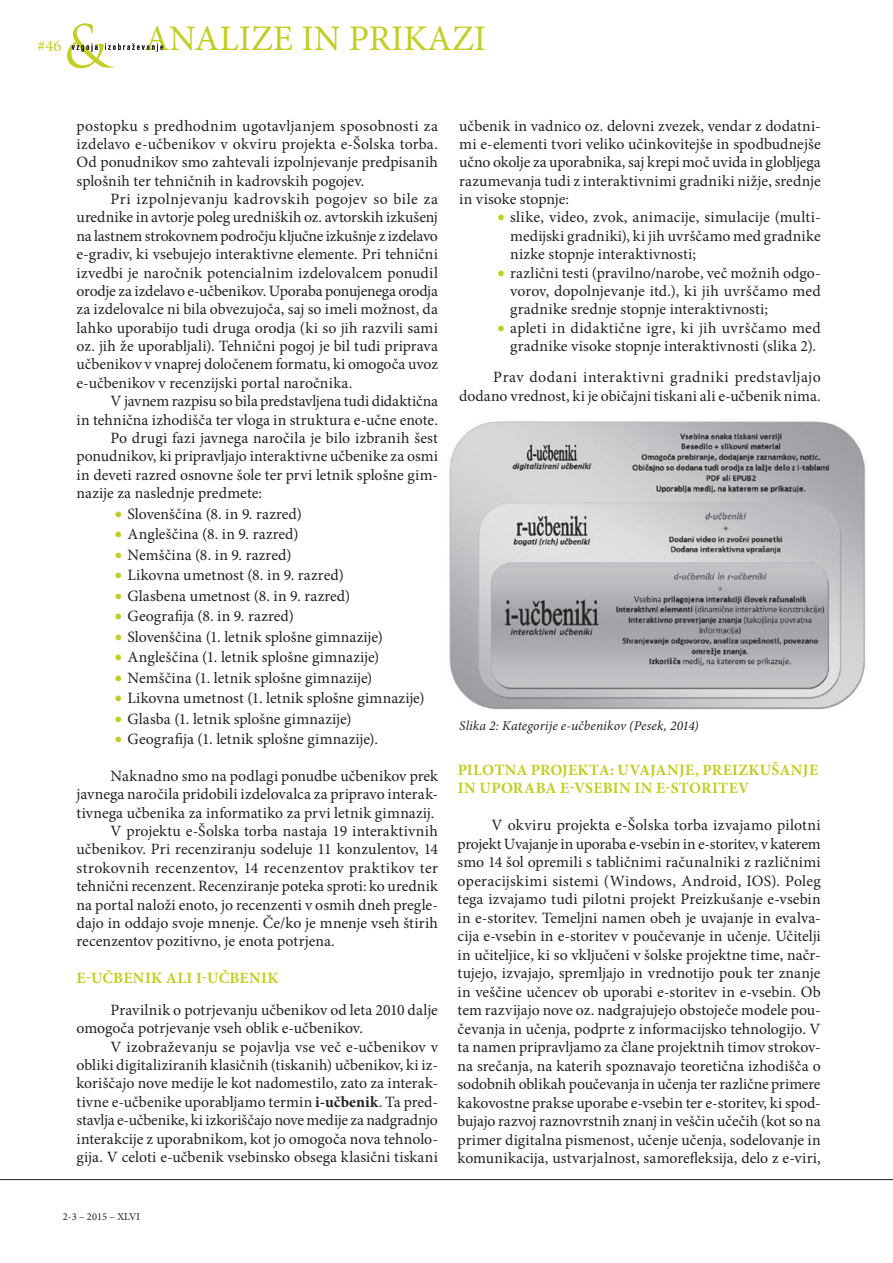
<style>
.page{position:relative;width:893px;height:1263px;background:#fff}
.page>*{position:absolute;margin:0;border:0;box-sizing:border-box;transform-origin:0 0}
.t1{font:36px "Minion Pro";color:#c1ce23}
.t2{font:16.5px "Minion Pro";color:#c1ce23}
.Tekst{font:15.75px/18.3px "Minion Pro";letter-spacing:.005em;color:#231f20;text-align:justify}
.Podnaslov{font:700 15.75px/18.5px "Minion Pro";letter-spacing:.015em;color:#c1ce23}
.Podpis{font:italic 13.5px "Minion Pro";letter-spacing:.01em;color:#231f20}
.t3{font:10.5px "Minion Pro";color:#231f20}
.s1{color:#c1ce23}
.s2{font-weight:700}
</style>
<div class="page">
<hr style="left:0;top:1179px;width:893px;height:1px;background:#231f20">
<img style="left:449px;top:421px;width:417px;height:289px">
<svg style="left:67px;top:23px;width:96px;height:45px"></svg>
<p class="t2" style="left:38px;top:35px;width:25px">#46</p>
<p class="t1" style="left:144px;top:14px;width:343px">ANALIZE IN PRIKAZI</p>
<p class="Tekst" style="left:77px;top:116px;width:363px">postopku s predhodnim ugotavljanjem sposobnosti za izdelavo e-učbenikov v okviru projekta e-Šolska torba.<br>Od ponudnikov smo zahtevali izpolnjevanje predpisanih splošnih ter tehničnih in kadrovskih pogojev.</p>
<p class="Tekst" style="left:77px;top:190px;width:363px;text-indent:34px">Pri izpolnjevanju kadrovskih pogojev so bile za urednike in avtorje poleg uredniških oz. avtorskih izkušenj na lastnem strokovnem področju ključne izkušnje z izdelavo e-gradiv, ki vsebujejo interaktivne elemente. Pri tehnični izvedbi je naročnik potencialnim izdelovalcem ponudil orodje za izdelavo e-učbenikov. Uporaba ponujenega orodja za izdelovalce ni bila obvezujoča, saj so imeli možnost, da lahko uporabijo tudi druga orodja (ki so jih razvili sami oz. jih že uporabljali). Tehnični pogoj je bil tudi priprava učbenikov v vnaprej določenem formatu, ki omogoča uvoz e-učbenikov v recenzijski portal naročnika.</p>
<p class="Tekst" style="left:77px;top:392px;width:363px;text-align:right">V javnem razpisu so bila predstavljena tudi didaktična<br>in tehnična izhodišča ter vloga in struktura e-učne enote.</p>
<p class="Tekst" style="left:77px;top:429px;width:363px;text-indent:34px">Po drugi fazi javnega naročila je bilo izbranih šest ponudnikov, ki pripravljajo interaktivne učbenike za osmi in deveti razred osnovne šole ter prvi letnik splošne gim&shy;nazije za naslednje predmete:</p>
<p class="Tekst" style="left:115px;top:504px;width:189px"><span class="s1">•</span> Slovenščina (8. in 9. razred)</p>
<p class="Tekst" style="left:115px;top:525px;width:185px"><span class="s1">•</span> Angleščina (8. in 9. razred)</p>
<p class="Tekst" style="left:115px;top:545px;width:178px"><span class="s1">•</span> Nemščina (8. in 9. razred)</p>
<p class="Tekst" style="left:115px;top:566px;width:231px"><span class="s1">•</span> Likovna umetnost (8. in 9. razred)</p>
<p class="Tekst" style="left:115px;top:586px;width:237px"><span class="s1">•</span> Glasbena umetnost (8. in 9. razred)</p>
<p class="Tekst" style="left:115px;top:607px;width:181px"><span class="s1">•</span> Geografija (8. in 9. razred)</p>
<p class="Tekst" style="left:115px;top:627px;width:269px"><span class="s1">•</span> Slovenščina (1. letnik splošne gimnazije)</p>
<p class="Tekst" style="left:115px;top:648px;width:266px"><span class="s1">•</span> Angleščina (1. letnik splošne gimnazije)</p>
<p class="Tekst" style="left:115px;top:668px;width:259px"><span class="s1">•</span> Nemščina (1. letnik splošne gimnazije)</p>
<p class="Tekst" style="left:115px;top:689px;width:311px"><span class="s1">•</span> Likovna umetnost (1. letnik splošne gimnazije)</p>
<p class="Tekst" style="left:115px;top:709px;width:238px"><span class="s1">•</span> Glasba (1. letnik splošne gimnazije)</p>
<p class="Tekst" style="left:115px;top:730px;width:265px"><span class="s1">•</span> Geografija (1. letnik splošne gimnazije).</p>
<p class="Tekst" style="left:77px;top:767px;width:363px;text-indent:34px">Naknadno smo na podlagi ponudbe učbenikov prek javnega naročila pridobili izdelovalca za pripravo interak&shy;tivnega učbenika za informatiko za prvi letnik gimnazij.</p>
<p class="Tekst" style="left:77px;top:822px;width:363px;text-indent:34px">V projektu e-Šolska torba nastaja 19 interaktivnih učbenikov. Pri recenziranju sodeluje 11 konzulentov, 14 strokovnih recenzentov, 14 recenzentov praktikov ter tehnični recenzent. Recenziranje poteka sproti: ko urednik na portal naloži enoto, jo recenzenti v osmih dneh pregle&shy;dajo in oddajo svoje mnenje. Če/ko je mnenje vseh štirih recenzentov pozitivno, je enota potrjena.</p>
<p class="Podnaslov" style="left:77px;top:968px;width:203px">E-UČBENIK ALI I-UČBENIK</p>
<p class="Tekst" style="left:77px;top:1001px;width:363px;text-indent:34px">Pravilnik o potrjevanju učbenikov od leta 2010 dalje omogoča potrjevanje vseh oblik e-učbenikov.</p>
<p class="Tekst" style="left:77px;top:1037px;width:363px;text-indent:34px">V izobraževanju se pojavlja vse več e-učbenikov v obliki digitaliziranih klasičnih (tiskanih) učbenikov, ki iz&shy;koriščajo nove medije le kot nadomestilo, zato za interak&shy;tivne e-učbenike uporabljamo termin <span class="s2">i-učbenik</span>. Ta pred&shy;stavlja e-učbenike, ki izkoriščajo nove medije za nadgradnjo interakcije z uporabnikom, kot jo omogoča nova tehnolo&shy;gija. V celoti e-učbenik vsebinsko obsega klasični tiskani</p>
<p class="Tekst" style="left:459px;top:116px;width:363px">učbenik in vadnico oz. delovni zvezek, vendar z dodatni&shy;mi e-elementi tvori veliko učinkovitejše in spodbudnejše učno okolje za uporabnika, saj krepi moč uvida in globljega razumevanja tudi z interaktivnimi gradniki nižje, srednje in visoke stopnje:</p>
<p class="Tekst" style="left:510px;top:208px;width:312px;text-indent:-13px"><span class="s1">•</span> slike, video, zvok, animacije, simulacije (multi&shy;medijski gradniki), ki jih uvrščamo med gradnike nizke stopnje interaktivnosti;</p>
<p class="Tekst" style="left:510px;top:263px;width:312px;text-indent:-13px"><span class="s1">•</span> različni testi (pravilno/narobe, več možnih odgo&shy;vorov, dopolnjevanje itd.), ki jih uvrščamo med gradnike srednje stopnje interaktivnosti;</p>
<p class="Tekst" style="left:497px;top:319px;width:325px;text-align:center"><span class="s1">•</span> apleti in didaktične igre, ki jih uvrščamo med gradnike visoke stopnje interaktivnosti (slika 2).</p>
<p class="Tekst" style="left:459px;top:368px;width:363px;text-align:right">Prav dodani interaktivni gradniki predstavljajo dodano vrednost, ki je običajni tiskani ali e-učbenik nima.</p>
<p class="Podpis" style="left:459px;top:716px;width:241px">Slika 2: Kategorije e-učbenikov (Pesek, 2014)</p>
<p class="Podnaslov" style="left:458px;top:760px;width:362px">PILOTNA PROJEKTA: UVAJANJE, PREIZKUŠANJE<br>IN UPORABA E-VSEBIN IN E-STORITEV</p>
<p class="Tekst" style="left:458px;top:816px;width:365px;text-indent:34px">V okviru projekta e-Šolska torba izvajamo pilotni projekt Uvajanje in uporaba e-vsebin in e-storitev, v katerem smo 14 šol opremili s tabličnimi računalniki z različnimi operacijskimi sistemi (Windows, Android, IOS). Poleg tega izvajamo tudi pilotni projekt Preizkušanje e-vsebin in e-storitev. Temeljni namen obeh je uvajanje in evalva&shy;cija e-vsebin in e-storitev v poučevanje in učenje. Učitelji in učiteljice, ki so vključeni v šolske projektne time, načr&shy;tujejo, izvajajo, spremljajo in vrednotijo pouk ter znanje in veščine učencev ob uporabi e-storitev in e-vsebin. Ob tem razvijajo nove oz. nadgrajujejo obstoječe modele pou&shy;čevanja in učenja, podprte z informacijsko tehnologijo. V ta namen pripravljamo za člane projektnih timov strokov&shy;na srečanja, na katerih spoznavajo teoretična izhodišča o sodobnih oblikah poučevanja in učenja ter različne primere kakovostne prakse uporabe e-vsebin ter e-storitev, ki spod&shy;bujajo razvoj raznovrstnih znanj in veščin učečih (kot so na primer digitalna pismenost, učenje učenja, sodelovanje in komunikacija, ustvarjalnost, samorefleksija, delo z e-viri,</p>
<p class="t3" style="left:63px;top:1210px;width:79px">2-3 – 2015 – XLVI</p>
</div>
